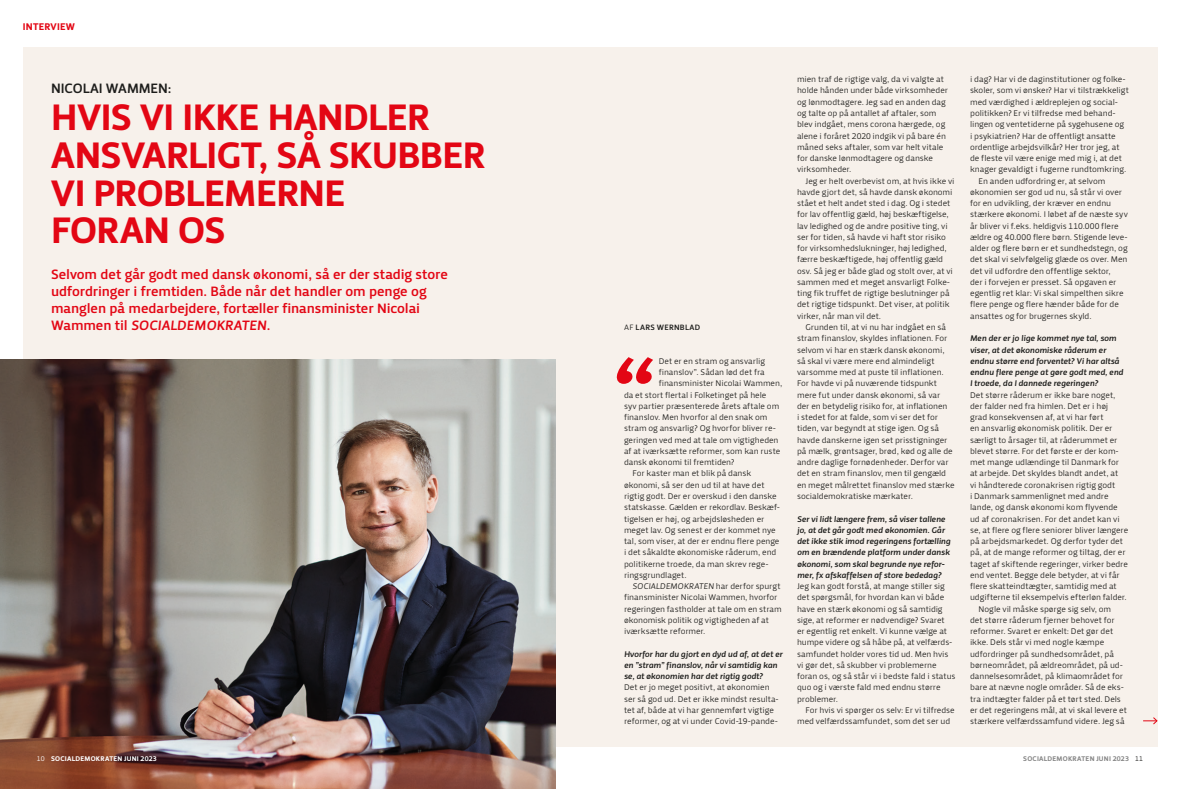
<style>
.page{position:relative;width:1180px;height:789px;background:#fff}
.page>*{position:absolute;margin:0;border:0;box-sizing:border-box;transform-origin:0 0}
.Rubrik_ny{font:38px/37.5px "Priva Pro Four";letter-spacing:-.015em;color:#e30614}
.Manchet{font:14px/17px "Priva Pro Three";letter-spacing:-.01em;color:#e30614}
.Manchet-2{font:14px "Priva Pro Three";letter-spacing:-.005em;color:#1d1d1b}
.t1{font:10px "Priva Pro Four";letter-spacing:.02em;color:#e30614}
.Brød_indryk{font:8.5px/11.2px "Priva Pro One";letter-spacing:-.01em;color:#1d1d1b}
.Brød{font:8.5px/11.2px "Priva Pro One";letter-spacing:-.01em;color:#1d1d1b}
.Brød-2{font:italic 8.5px/11.2px "Priva Pro Three";letter-spacing:-.015em;color:#1d1d1b}
.Byline{font:8px "Priva Pro Three";letter-spacing:.03em;color:#1d1d1b}
.t2{font:7px "Priva Pro Four";letter-spacing:.035em;color:#878787}
.t3{font:7px "Priva Pro Four";letter-spacing:.035em;color:#fff}
.Pagina{font:7px "Priva Pro One";color:#fff}
.s1{font-style:italic}
.s2{font-family:"Priva Pro One"}
.s3{font-family:"Priva Pro One";color:#1d1d1b}
</style>
<div class="page">
<div style="left:23px;top:47px;width:1134px;height:699px;background:#f7f1eb"></div>
<img style="left:0;top:359px;width:556px;height:429px">
<svg style="left:1143px;top:717px;width:14px;height:7px"></svg>
<svg style="left:616px;top:357px;width:37px;height:26px"></svg>
<p class="t1" style="left:23px;top:20px;width:54px">INTERVIEW</p>
<p class="Manchet-2" style="left:51px;top:79px;width:122px">NICOLAI WAMMEN:</p>
<p class="Rubrik_ny" style="left:51px;top:99px;width:436px">HVIS VI IKKE HANDLER<br>ANSVARLIGT, SÅ SKUBBER<br>VI PROBLEMERNE</p>
<p class="Rubrik_ny" style="left:51px;top:211px;width:176px">FORAN OS</p>
<p class="Manchet" style="left:51px;top:265px;width:398px">Selvom det går godt med dansk økonomi, så er der stadig store udfordringer i fremtiden. Både når det handler om penge og manglen på medarbejdere, fortæller finansminister Nicolai Wammen til <span class="s1">SOCIALDEMOKRATEN</span>.</p>
<p class="t3" style="left:51px;top:753px;width:107px">SOCIALDEMOKRATEN JUNI 2023</p>
<p class="Pagina" style="left:37px;top:753px;width:9px">10</p>
<p class="Byline" style="left:624px;top:322px;width:78px"><span class="s2">AF</span> LARS WERNBLAD</p>
<p class="Brød" style="left:658px;top:355px;width:108px">Det er en stram og ansvarlig</p>
<p class="Brød" style="left:658px;top:366px;width:108px">finanslov”. Sådan lød det fra</p>
<p class="Brød" style="left:658px;top:377px;width:125px">finansminister Nicolai Wammen,</p>
<p class="Brød" style="left:624px;top:389px;width:144px">da et stort flertal i Folketinget på hele</p>
<p class="Brød" style="left:624px;top:400px;width:157px">syv partier præsenterede årets aftale om</p>
<p class="Brød" style="left:624px;top:411px;width:145px">finanslov. Men hvorfor al den snak om</p>
<p class="Brød" style="left:624px;top:422px;width:153px">stram og ansvarlig? Og hvorfor bliver re-</p>
<p class="Brød" style="left:624px;top:434px;width:156px">geringen ved med at tale om vigtigheden</p>
<p class="Brød" style="left:624px;top:445px;width:158px">af at iværksætte reformer, som kan ruste</p>
<p class="Brød" style="left:624px;top:456px;width:112px">dansk økonomi til fremtiden?</p>
<p class="Brød_indryk" style="left:624px;top:467px;width:157px;text-indent:9px">For kaster man et blik på dansk økonomi, så ser den ud til at have det rigtig godt. Der er overskud i den danske statskasse. Gælden er rekordlav. Beskæf&shy;tigelsen er høj, og arbejdsløsheden er meget lav. Og senest er der kommet nye tal, som viser, at der er endnu flere penge i det såkaldte økonomiske råderum, end politikerne troede, da man skrev rege&shy;ringsgrundlaget.</p>
<p class="Brød_indryk" style="left:624px;top:580px;width:159px;text-indent:9px"><span class="s1">SOCIALDEMOKRATEN</span> har derfor spurgt finansminister Nicolai Wammen, hvorfor regeringen fastholder at tale om en stram økonomisk politik og vigtigheden af at iværksætte reformer.</p>
<p class="Brød-2" style="left:624px;top:647px;width:160px">Hvorfor har du gjort en dyd ud af, at det er en ”stram” finanslov, når vi samtidig kan se, at økonomien har det rigtig godt?</p>
<p class="Brød" style="left:624px;top:681px;width:156px">Det er jo meget positivt, at økonomien ser så god ud. Det er ikke mindst resulta&shy;tet af, både at vi har gennemført vigtige reformer, og at vi under Covid-19-pande-</p>
<p class="Brød" style="left:797px;top:74px;width:152px">mien traf de rigtige valg, da vi valgte at holde hånden under både virksomheder og lønmodtagere. Jeg sad en anden dag og talte op på antallet af aftaler, som blev indgået, mens corona hærgede, og alene i foråret 2020 indgik vi på bare én måned seks aftaler, som var helt vitale for danske lønmodtagere og danske virksomheder.</p>
<p class="Brød_indryk" style="left:797px;top:175px;width:159px;text-indent:9px">Jeg er helt overbevist om, at hvis ikke vi havde gjort det, så havde dansk økonomi stået et helt andet sted i dag. Og i stedet for lav offentlig gæld, høj beskæftigelse, lav ledighed og de andre positive ting, vi ser for tiden, så havde vi haft stor risiko for virksomhedslukninger, høj ledighed, færre beskæftigede, høj offentlig gæld osv. Så jeg er både glad og stolt over, at vi sammen med et meget ansvarligt Folke&shy;ting fik truffet de rigtige beslutninger på det rigtige tidspunkt. Det viser, at politik virker, når man vil det.</p>
<p class="Brød_indryk" style="left:797px;top:321px;width:159px;text-indent:9px">Grunden til, at vi nu har indgået en så stram finanslov, skyldes inflationen. For selvom vi har en stærk dansk økonomi, så skal vi være mere end almindeligt varsomme med at puste til inflationen.<br>For havde vi på nuværende tidspunkt mere fut under dansk økonomi, så var der en betydelig risiko for, at inflationen<br>i stedet for at falde, som vi ser det for tiden, var begyndt at stige igen. Og så havde danskerne igen set prisstigninger på mælk, grøntsager, brød, kød og alle de andre daglige fornødenheder. Derfor var det en stram finanslov, men til gengæld en meget målrettet finanslov med stærke socialdemokratiske mærkater.</p>
<p class="Brød-2" style="left:797px;top:512px;width:155px">Ser vi lidt længere frem, så viser tallene jo, at det går godt med økonomien. Går det ikke stik imod regeringens fortælling om en brændende platform under dansk økonomi, som skal begrunde nye refor&shy;mer, fx afskaffelsen af store bededag?</p>
<p class="Brød" style="left:797px;top:580px;width:160px">Jeg kan godt forstå, at mange stiller sig det spørgsmål, for hvordan kan vi både have en stærk økonomi og så samtidig sige, at reformer er nødvendige? Svaret<br>er egentlig ret enkelt. Vi kunne vælge at humpe videre og så håbe på, at velfærds&shy;samfundet holder vores tid ud. Men hvis vi gør det, så skubber vi problemerne foran os, og så står vi i bedste fald i status quo og i værste fald med endnu større problemer.</p>
<p class="Brød_indryk" style="left:797px;top:704px;width:159px;text-indent:9px">For hvis vi spørger os selv: Er vi tilfredse med velfærdssamfundet, som det ser ud</p>
<p class="Brød_indryk" style="left:969px;top:74px;width:160px">i dag? Har vi de daginstitutioner og folke&shy;skoler, som vi ønsker? Har vi tilstrækkeligt med værdighed i ældreplejen og social&shy;politikken? Er vi tilfredse med behand&shy;lingen og ventetiderne på sygehusene og<br>i psykiatrien? Har de offentligt ansatte ordentlige arbejdsvilkår? Her tror jeg, at de fleste vil være enige med mig i, at det knager gevaldigt i fugerne rundtomkring.</p>
<p class="Brød_indryk" style="left:969px;top:175px;width:159px;text-indent:9px">En anden udfordring er, at selvom økonomien ser god ud nu, så står vi over for en udvikling, der kræver en endnu stærkere økonomi. I løbet af de næste syv år bliver vi f.eks. heldigvis 110.000 flere ældre og 40.000 flere børn. Stigende leve&shy;alder og flere børn er et sundhedstegn, og det skal vi selvfølgelig glæde os over. Men det vil udfordre den offentlige sektor,<br>der i forvejen er presset. Så opgaven er egentlig ret klar: Vi skal simpelthen sikre flere penge og flere hænder både for de ansattes og for brugernes skyld.</p>
<p class="Brød-2" style="left:969px;top:332px;width:155px">Men der er jo lige kommet nye tal, som viser, at det økonomiske råderum er endnu større end forventet? Vi har altså endnu flere penge at gøre godt med, end I troede, da I dannede regeringen?</p>
<p class="Brød" style="left:969px;top:389px;width:160px">Det større råderum er ikke bare noget, der falder ned fra himlen. Det er i høj<br>grad konsekvensen af, at vi har ført<br>en ansvarlig økonomisk politik. Der er særligt to årsager til, at råderummet er blevet større. For det første er der kom&shy;met mange udlændinge til Danmark for at arbejde. Det skyldes blandt andet, at<br>vi håndterede coronakrisen rigtig godt<br>i Danmark sammenlignet med andre lande, og dansk økonomi kom flyvende ud af coronakrisen. For det andet kan vi se, at flere og flere seniorer bliver længere på arbejdsmarkedet. Og derfor tyder det på, at de mange reformer og tiltag, der er taget af skiftende regeringer, virker bedre end ventet. Begge dele betyder, at vi får flere skatteindtægter, samtidig med at udgifterne til eksempelvis efterløn falder.</p>
<p class="Brød_indryk" style="left:969px;top:602px;width:158px;text-indent:9px">Nogle vil måske spørge sig selv, om<br>det større råderum fjerner behovet for reformer. Svaret er enkelt: Det gør det ikke. Dels står vi med nogle kæmpe udfordringer på sundhedsområdet, på børneområdet, på ældreområdet, på ud&shy;dannelsesområdet, på klimaområdet for bare at nævne nogle områder. Så de eks&shy;tra indtægter falder på et tørt sted. Dels er det regeringens mål, at vi skal levere et stærkere velfærdssamfund videre. Jeg så</p>
<p class="t2" style="left:1023px;top:753px;width:121px">SOCIALDEMOKRATEN JUNI 2023 <span class="s3">11</span></p>
</div>
